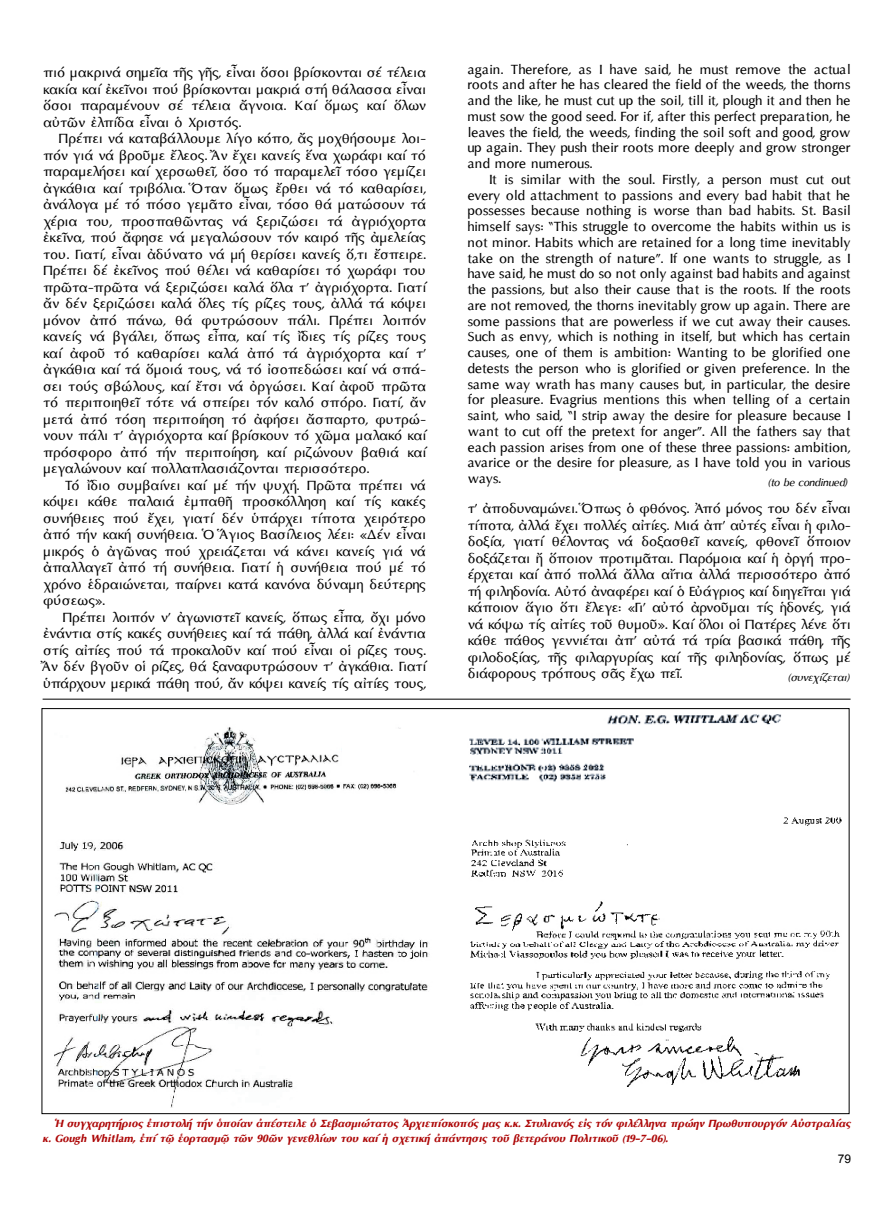
<style>
.page{position:relative;width:893px;height:1212px;background:#fff}
.page>*{position:absolute;margin:0;border:0;box-sizing:border-box;transform-origin:0 0}
.t1{font:17.25px/16.5px "Mg Optima UC Pol";letter-spacing:.01em;color:#000;text-align:justify}
.t2{font:italic 700 13.5px/15px "Mg Optima UC Pol";color:#ad0707}
.t3{font:italic 13.5px "Mg Optima UC Pol";color:#000}
.t4{font:12px "Arial";color:#000}
</style>
<div class="page">
<hr style="left:43px;top:699px;width:807px;height:1px;background:#000">
<img style="left:469px;top:714px;width:312px;height:68px">
<img style="left:65px;top:727px;width:336px;height:78px">
<img style="left:470px;top:817px;width:372px;height:270px">
<img style="left:54px;top:841px;width:376px;height:266px">
<div style="left:342px;top:729px;width:89px;height:41px;background:#fff"></div>
<p class="t1" style="left:43px;top:65px;width:384px">πιό μακρινά σημεῖα τῆς γῆς, εἶναι ὅσοι βρίσκονται σέ τέλεια κακία καί ἐκεῖνοι πού βρίσκονται μακριά στή θάλασσα εἶναι ὅσοι παραμένουν σέ τέλεια ἄγνοια. Καί ὅμως καί ὅλων αὐτῶν ἐλπίδα εἶναι ὁ Χριστός.</p>
<p class="t1" style="left:43px;top:131px;width:384px;text-indent:15px">Πρέπει νά καταβάλλουμε λίγο κόπο, ἄς μοχθήσουμε λοι&shy;πόν γιά νά βροῦμε ἔλεος. Ἄν ἔχει κανείς ἕνα χωράφι καί τό παραμελήσει καί χερσωθεῖ, ὅσο τό παραμελεῖ τόσο γεμίζει ἀγκάθια καί τριβόλια. Ὅταν ὅμως ἔρθει νά τό καθαρίσει, ἀνάλογα μέ τό πόσο γεμᾶτο εἶναι, τόσο θά ματώσουν τά χέρια του, προσπαθῶντας νά ξεριζώσει τά ἀγριόχορτα ἐκεῖνα, πού ἄφησε νά μεγαλώσουν τόν καιρό τῆς ἀμελείας του. Γιατί, εἶναι ἀδύνατο νά μή θερίσει κανείς ὅ,τι ἔσπειρε.<br>Πρέπει δέ ἐκεῖνος πού θέλει νά καθαρίσει τό χωράφι του πρῶτα-πρῶτα νά ξεριζώσει καλά ὅλα τ’ ἀγριόχορτα. Γιατί ἄν δέν ξεριζώσει καλά ὅλες τίς ρίζες τους, ἀλλά τά κόψει μόνον ἀπό πάνω, θά φυτρώσουν πάλι. Πρέπει λοιπόν κανείς νά βγάλει, ὅπως εἶπα, καί τίς ἴδιες τίς ρίζες τους καί ἀφοῦ τό καθαρίσει καλά ἀπό τά ἀγριόχορτα καί τ’ ἀγκάθια καί τά ὅμοιά τους, νά τό ἰσοπεδώσει καί νά σπά&shy;σει τούς σβώλους, καί ἔτσι νά ὀργώσει. Καί ἀφοῦ πρῶτα τό περιποιηθεῖ τότε νά σπείρει τόν καλό σπόρο. Γιατί, ἄν μετά ἀπό τόση περιποίηση τό ἀφήσει ἄσπαρτο, φυτρώ&shy;νουν πάλι τ’ ἀγριόχορτα καί βρίσκουν τό χῶμα μαλακό καί πρόσφορο ἀπό τήν περιποίηση, καί ριζώνουν βαθιά καί μεγαλώνουν καί πολλαπλασιάζονται περισσότερο.</p>
<p class="t1" style="left:43px;top:477px;width:384px;text-indent:22px">Τό ἴδιο συμβαίνει καί μέ τήν ψυχή. Πρῶτα πρέπει νά κόψει κάθε παλαιά ἐμπαθῆ προσκόλληση καί τίς κακές συνήθειες πού ἔχει, γιατί δέν ὑπάρχει τίποτα χειρότερο ἀπό τήν κακή συνήθεια. Ὁ Ἅγιος Βασίλειος λέει: «Δέν εἶναι μικρός ὁ ἀγῶνας πού χρειάζεται νά κάνει κανείς γιά νά ἀπαλλαγεῖ ἀπό τή συνήθεια. Γιατί ἡ συνήθεια πού μέ τό χρόνο ἑδραιώνεται, παίρνει κατά κανόνα δύναμη δεύτερης φύσεως».</p>
<p class="t1" style="left:43px;top:609px;width:384px;text-indent:19px">Πρέπει λοιπόν ν’ ἀγωνιστεῖ κανείς, ὅπως εἶπα, ὄχι μόνο ἐνάντια στίς κακές συνήθειες καί τά πάθη, ἀλλά καί ἐνάντια στίς αἰτίες πού τά προκαλοῦν καί πού εἶναι οἱ ρίζες τους.<br>Ἄν δέν βγοῦν οἱ ρίζες, θά ξαναφυτρώσουν τ’ ἀγκάθια. Γιατί ὑπάρχουν μερικά πάθη πού, ἄν κόψει κανείς τίς αἰτίες τους,</p>
<p class="t1" style="left:468px;top:61px;width:384px;line-height:15.8px">again. Therefore, as I have said, he must remove the actual roots and after he has cleared the field of the weeds, the thorns and the like, he must cut up the soil, till it, plough it and then he must sow the good seed. For if, after this perfect preparation, he leaves the field, the weeds, finding the soil soft and good, grow up again. They push their roots more deeply and grow stronger and more numerous.</p>
<p class="t1" style="left:468px;top:171px;width:384px;line-height:15.8px;text-indent:21px">It is similar with the soul. Firstly, a person must cut out every old attachment to passions and every bad habit that he possesses because nothing is worse than bad habits. St. Basil himself says: “This struggle to overcome the habits within us is not minor. Habits which are retained for a long time inevitably take on the strength of nature”. If one wants to struggle, as I have said, he must do so not only against bad habits and against the passions, but also their cause that is the roots. If the roots are not removed, the thorns inevitably grow up again. There are some passions that are powerless if we cut away their causes.<br>Such as envy, which is nothing in itself, but which has certain causes, one of them is ambition: Wanting to be glorified one detests the person who is glorified or given preference. In the same way wrath has many causes but, in particular, the desire for pleasure. Evagrius mentions this when telling of a certain saint, who said, “I strip away the desire for pleasure because I want to cut off the pretext for anger”. All the fathers say that each passion arises from one of these three passions: ambition, avarice or the desire for pleasure, as I have told you in various ways.</p>
<p class="t3" style="left:768px;top:476px;width:80px">(to be condinued)</p>
<p class="t1" style="left:468px;top:500px;width:384px">τ’ ἀποδυναμώνει. Ὅπως ὁ φθόνος. Ἀπό μόνος του δέν εἶναι τίποτα, ἀλλά ἔχει πολλές αἰτίες. Μιά ἀπ’ αὐτές εἶναι ἡ φιλο&shy;δοξία, γιατί θέλοντας νά δοξασθεῖ κανείς, φθονεῖ ὅποιον δοξάζεται ἤ ὅποιον προτιμᾶται. Παρόμοια καί ἡ ὀργή προ&shy;έρχεται καί ἀπό πολλά ἄλλα αἴτια ἀλλά περισσότερο ἀπό τή φιληδονία. Αὐτό ἀναφέρει καί ὁ Εὐάγριος καί διηγεῖται γιά κάποιον ἅγιο ὅτι ἔλεγε: «Γι’ αὐτό ἀρνοῦμαι τίς ἡδονές, γιά νά κόψω τίς αἰτίες τοῦ θυμοῦ». Καί ὅλοι οἱ Πατέρες λένε ὅτι κάθε πάθος γεννιέται ἀπ’ αὐτά τά τρία βασικά πάθη, τῆς φιλοδοξίας, τῆς φιλαργυρίας καί τῆς φιληδονίας, ὅπως μέ διάφορους τρόπους σᾶς ἔχω πεῖ.</p>
<p class="t3" style="left:788px;top:671px;width:62px">(συνεχίζεται)</p>
<p class="t2" style="left:43px;top:1116px;width:809px;text-indent:13px">Ἡ συγχαρητήριος ἐπιστολή τήν ὁποίαν ἀπέστειλε ὁ Σεβασμιώτατος Ἀρχιεπίσκοπός μας κ.κ. Στυλιανός εἰς τόν φιλέλληνα πρώην Πρωθυπουργόν Αὐστραλίας κ. Gough Whitlam, ἐπί τῷ ἑορτασμῷ τῶν 90ῶν γενεθλίων του καί ἡ σχετική ἀπάντησις τοῦ βετεράνου Πολιτικοῦ (19-7-06).</p>
<p class="t4" style="left:838px;top:1151px;width:15px">79</p>
</div>
